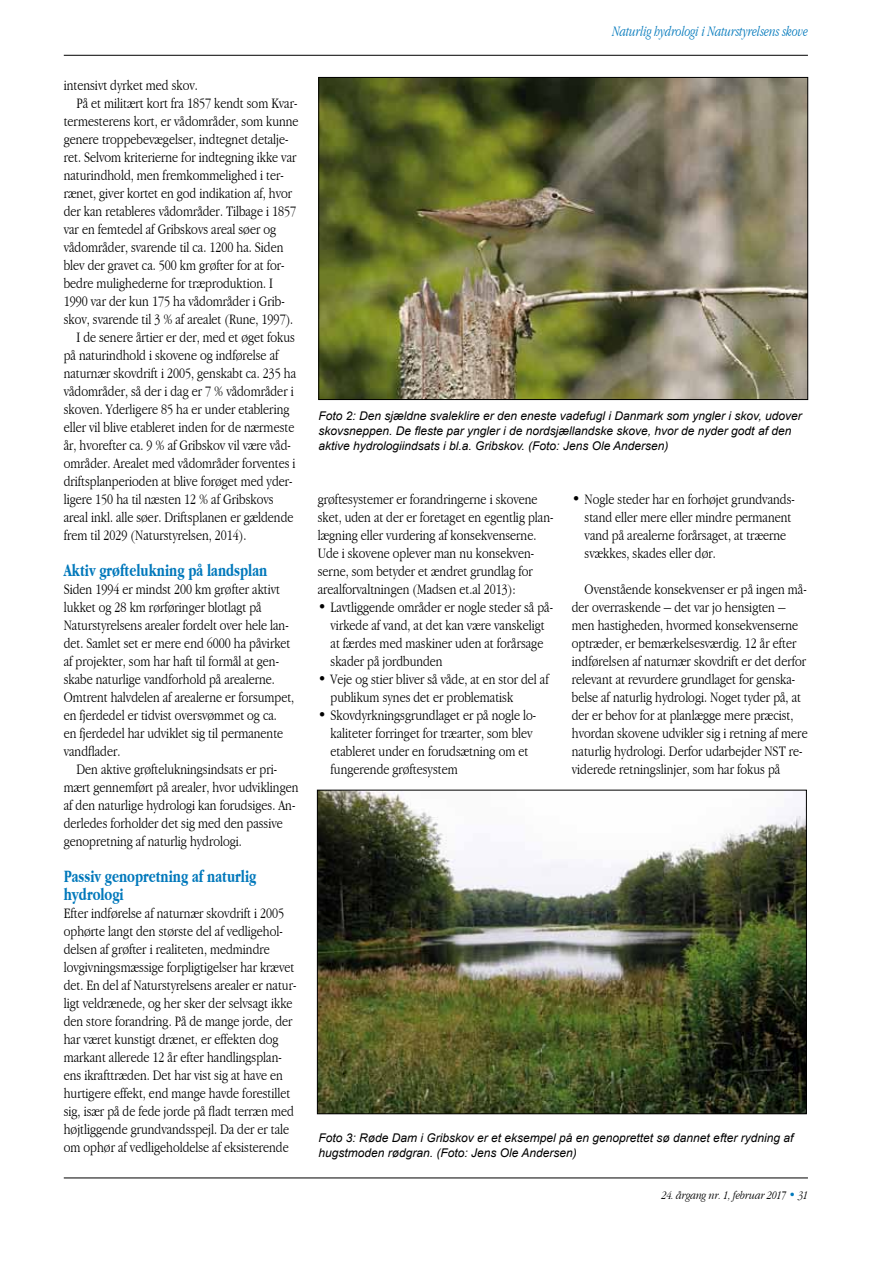
<style>
.page{position:relative;width:893px;height:1263px;background:#fff}
.page>*{position:absolute;margin:0;border:0;box-sizing:border-box;transform-origin:0 0}
.t1{font:700 condensed 18px/18px "Garamond";color:#0078bb;scale:.9 1}
.t2{font:300 condensed 15px/18px "Garamond";color:#000}
.t3{font:italic 300 condensed 15px "Garamond";color:#0078bb;scale:.9 1}
.t4{font:italic 12px/15px "Arial";color:#000}
.t5{font:italic 300 condensed 12px "Garamond";color:#000}
.s1{color:#0079bc}
</style>
<div class="page">
<hr style="left:64px;top:1177px;width:744px;height:1px;background:#000">
<svg style="left:656px;top:1177px;width:152px;height:2px"></svg>
<hr style="left:64px;top:55px;width:744px;height:1px;background:#000">
<img style="left:321px;top:79px;width:485px;height:319px">
<div style="left:319px;top:77px;width:489px;height:323px;border:1px solid #000"></div>
<img style="left:319px;top:792px;width:486px;height:320px">
<div style="left:317px;top:790px;width:490px;height:324px;border:1px solid #000"></div>
<p class="t2" style="left:64px;top:76px;width:136px">intensivt dyrket med skov.</p>
<p class="t2" style="left:77px;top:94px;width:222px">På et militært kort fra 1857 kendt som Kvar-</p>
<p class="t2" style="left:64px;top:112px;width:236px">termesterens kort, er vådområder, som kunne</p>
<p class="t2" style="left:64px;top:130px;width:226px">genere troppebevægelser, indtegnet detalje-</p>
<p class="t2" style="left:64px;top:148px;width:234px">ret. Selvom kriterierne for indtegning ikke var</p>
<p class="t2" style="left:64px;top:166px;width:221px">naturindhold, men fremkommelighed i ter-</p>
<p class="t2" style="left:64px;top:184px;width:230px">rænet, giver kortet en god indikation af, hvor</p>
<p class="t2" style="left:64px;top:202px;width:234px">der kan retableres vådområder. Tilbage i 1857</p>
<p class="t2" style="left:64px;top:220px;width:214px">var en femtedel af Gribskovs areal søer og</p>
<p class="t2" style="left:64px;top:238px;width:221px">vådområder, svarende til ca. 1200 ha. Siden</p>
<p class="t2" style="left:64px;top:256px;width:222px">blev der gravet ca. 500 km grøfter for at for-</p>
<p class="t2" style="left:64px;top:274px;width:211px">bedre mulighederne for træproduktion. I</p>
<p class="t2" style="left:64px;top:292px;width:222px">1990 var der kun 175 ha vådområder i Grib-</p>
<p class="t2" style="left:64px;top:310px;width:231px">skov, svarende til 3 % af arealet (Rune, 1997).</p>
<p class="t2" style="left:77px;top:328px;width:220px">I de senere årtier er der, med et øget fokus</p>
<p class="t2" style="left:64px;top:346px;width:216px">på naturindhold i skovene og indførelse af</p>
<p class="t2" style="left:64px;top:364px;width:234px">naturnær skovdrift i 2005, genskabt ca. 235 ha</p>
<p class="t2" style="left:64px;top:382px;width:231px">vådområder, så der i dag er 7 % vådområder i</p>
<p class="t2" style="left:64px;top:400px;width:227px">skoven. Yderligere 85 ha er under etablering</p>
<p class="t2" style="left:64px;top:418px;width:232px">eller vil blive etableret inden for de nærmeste</p>
<p class="t2" style="left:64px;top:436px;width:228px">år, hvorefter ca. 9 % af Gribskov vil være våd-</p>
<p class="t2" style="left:64px;top:454px;width:233px">områder. Arealet med vådområder forventes i</p>
<p class="t2" style="left:64px;top:472px;width:230px">driftsplanperioden at blive forøget med yder-</p>
<p class="t2" style="left:64px;top:490px;width:211px">ligere 150 ha til næsten 12 % af Gribskovs</p>
<p class="t2" style="left:64px;top:508px;width:231px">areal inkl. alle søer. Driftsplanen er gældende</p>
<p class="t2" style="left:64px;top:526px;width:184px">frem til 2029 (Naturstyrelsen, 2014).</p>
<p class="t1" style="left:64px;top:561px;width:228px">Aktiv grøftelukning på landsplan</p>
<p class="t2" style="left:64px;top:580px;width:232px">Siden 1994 er mindst 200 km grøfter aktivt lukket og 28 km rørføringer blotlagt på Naturstyrelsens arealer fordelt over hele lan&shy;det. Samlet set er mere end 6000 ha påvirket af projekter, som har haft til formål at gen&shy;skabe naturlige vandforhold på arealerne.<br>Omtrent halvdelen af arealerne er forsumpet, en fjerdedel er tidvist oversvømmet og ca.<br>en fjerdedel har udviklet sig til permanente vandflader.</p>
<p class="t2" style="left:64px;top:760px;width:236px;text-indent:13px">Den aktive grøftelukningsindsats er pri&shy;mært gennemført på arealer, hvor udviklingen af den naturlige hydrologi kan forudsiges. An&shy;derledes forholder det sig med den passive genopretning af naturlig hydrologi.</p>
<p class="t1" style="left:64px;top:867px;width:215px">Passiv genopretning af naturlig hydrologi</p>
<p class="t2" style="left:64px;top:904px;width:234px">Efter indførelse af naturnær skovdrift i 2005 ophørte langt den største del af vedligehol&shy;delsen af grøfter i realiteten, medmindre lovgivningsmæssige forpligtigelser har krævet det. En del af Naturstyrelsens arealer er natur&shy;ligt veldrænede, og her sker der selvsagt ikke den store forandring. På de mange jorde, der har været kunstigt drænet, er effekten dog markant allerede 12 år efter handlingsplan&shy;ens ikrafttræden. Det har vist sig at have en hurtigere effekt, end mange havde forestillet sig, især på de fede jorde på fladt terræn med højtliggende grundvandsspejl. Da der er tale om ophør af vedligeholdelse af eksisterende</p>
<p class="t3" style="left:612px;top:23px;width:219px">Naturlig hydrologi i Naturstyrelsens skove</p>
<p class="t4" style="left:318px;top:408px;width:485px">Foto 2: Den sjældne svaleklire er den eneste vadefugl i Danmark som yngler i skov, udover skovsneppen. De fleste par yngler i de nordsjællandske skove, hvor de nyder godt af den aktive hydrologiindsats i bl.a. Gribskov. (Foto: Jens Ole Andersen)</p>
<p class="t2" style="left:318px;top:490px;width:237px">grøftesystemer er forandringerne i skovene sket, uden at der er foretaget en egentlig plan&shy;lægning eller vurdering af konsekvenserne.<br>Ude i skovene oplever man nu konsekven&shy;serne, som betyder et ændret grundlag for arealforvaltningen (Madsen et.al 2013):</p>
<p class="t2" style="left:331px;top:598px;width:224px;text-indent:-13px">• Lavtliggende områder er nogle steder så på&shy;virkede af vand, at det kan være vanskeligt at færdes med maskiner uden at forårsage skader på jordbunden</p>
<p class="t2" style="left:331px;top:670px;width:220px;text-indent:-13px">• Veje og stier bliver så våde, at en stor del af publikum synes det er problematisk</p>
<p class="t2" style="left:331px;top:706px;width:207px;text-indent:-13px">• Skovdyrkningsgrundlaget er på nogle lo&shy;kaliteter forringet for træarter, som blev etableret under en forudsætning om et fungerende grøftesystem</p>
<p class="t2" style="left:585px;top:490px;width:212px;text-indent:-13px">• Nogle steder har en forhøjet grundvands&shy;stand eller mere eller mindre permanent vand på arealerne forårsaget, at træerne svækkes, skades eller dør.</p>
<p class="t2" style="left:572px;top:580px;width:237px;text-indent:13px">Ovenstående konsekvenser er på ingen må&shy;der overraskende – det var jo hensigten – men hastigheden, hvormed konsekvenserne optræder, er bemærkelsesværdig. 12 år efter indførelsen af naturnær skovdrift er det derfor relevant at revurdere grundlaget for genska&shy;belse af naturlig hydrologi. Noget tyder på, at der er behov for at planlægge mere præcist, hvordan skovene udvikler sig i retning af mere naturlig hydrologi. Derfor udarbejder NST re&shy;viderede retningslinjer, som har fokus på</p>
<p class="t4" style="left:318px;top:1130px;width:476px">Foto 3: Røde Dam i Gribskov er et eksempel på en genoprettet sø dannet efter rydning af hugstmoden rødgran. (Foto: Jens Ole Andersen)</p>
<p class="t5" style="left:662px;top:1189px;width:148px">24. årgang nr. 1, februar 2017 <span class="s1">•</span> 31</p>
</div>
